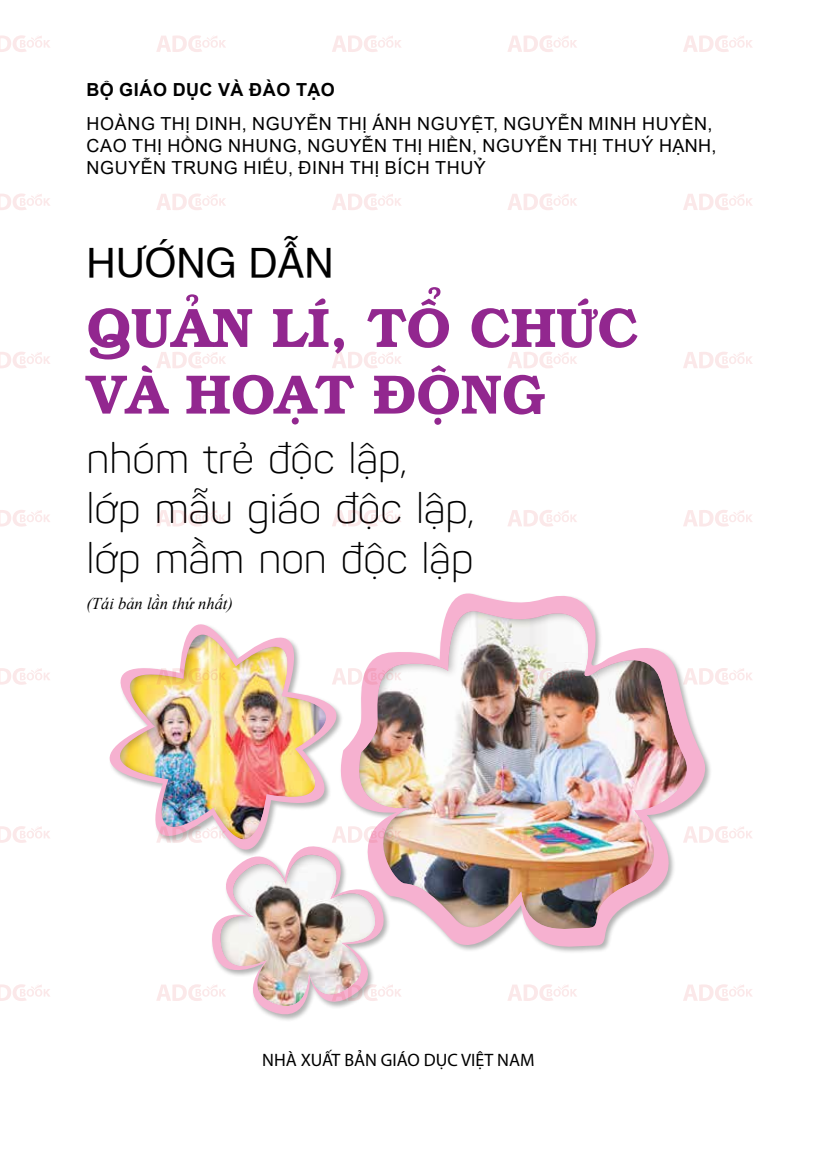
<style>
.page{position:relative;width:821px;height:1153px;background:#fff}
.page>*{position:absolute;margin:0;border:0;box-sizing:border-box;transform-origin:0 0}
.t1{font:600 55.5px/66.6px "Bookman";color:#92278f}
.t2{font:300 42px/50.4px "i Ciel Panton";color:#000}
.t3{font:40.5px "SFU Helvetica";color:#000}
.t4{font:18px/21.6px "Arial";letter-spacing:.035em;color:#000}
.t5{font:18px "Myriad Pro";color:#000}
.t6{font:700 18px "Arial";letter-spacing:.035em;color:#000}
.t7{font:italic 16.5px "Times New Roman";color:#000}
</style>
<div class="page">
<svg style="left:437px;top:593px;width:274px;height:359px"></svg>
<div style="left:357px;top:610px;width:332px;height:318px;background:#000;opacity:.27"></div>
<img style="left:351px;top:610px;width:36px;height:216px">
<img style="left:109px;top:624px;width:242px;height:202px">
<svg style="left:0;top:35px;width:50px;height:17px"></svg>
<svg style="left:156px;top:35px;width:70px;height:17px"></svg>
<svg style="left:332px;top:35px;width:69px;height:17px"></svg>
<svg style="left:508px;top:35px;width:69px;height:17px"></svg>
<svg style="left:683px;top:35px;width:69px;height:17px"></svg>
<svg style="left:0;top:193px;width:50px;height:17px"></svg>
<svg style="left:156px;top:193px;width:70px;height:17px"></svg>
<svg style="left:332px;top:193px;width:69px;height:17px"></svg>
<svg style="left:508px;top:193px;width:69px;height:17px"></svg>
<svg style="left:683px;top:193px;width:70px;height:17px"></svg>
<svg style="left:0;top:352px;width:50px;height:16px"></svg>
<svg style="left:156px;top:352px;width:70px;height:16px"></svg>
<svg style="left:332px;top:352px;width:69px;height:16px"></svg>
<svg style="left:508px;top:352px;width:69px;height:16px"></svg>
<svg style="left:683px;top:352px;width:70px;height:16px"></svg>
<svg style="left:0;top:510px;width:50px;height:16px"></svg>
<svg style="left:156px;top:510px;width:70px;height:16px"></svg>
<svg style="left:332px;top:510px;width:69px;height:16px"></svg>
<svg style="left:508px;top:510px;width:69px;height:16px"></svg>
<svg style="left:683px;top:510px;width:69px;height:16px"></svg>
<svg style="left:0;top:668px;width:50px;height:16px"></svg>
<svg style="left:156px;top:668px;width:70px;height:16px"></svg>
<svg style="left:332px;top:668px;width:70px;height:16px"></svg>
<svg style="left:507px;top:668px;width:70px;height:16px"></svg>
<svg style="left:683px;top:668px;width:69px;height:16px"></svg>
<svg style="left:0;top:826px;width:50px;height:16px"></svg>
<svg style="left:507px;top:826px;width:70px;height:16px"></svg>
<svg style="left:683px;top:826px;width:69px;height:16px"></svg>
<svg style="left:0;top:984px;width:50px;height:16px"></svg>
<img style="left:156px;top:826px;width:246px;height:195px">
<svg style="left:508px;top:984px;width:69px;height:16px"></svg>
<svg style="left:683px;top:984px;width:69px;height:16px"></svg>
<p class="t6" style="left:86px;top:77px;width:250px">BỘ GIÁO DỤC VÀ ĐÀO TẠO</p>
<p class="t4" style="left:86px;top:113px;width:631px">HOÀNG THỊ DINH, NGUYỄN THỊ ÁNH NGUYỆT, NGUYỄN MINH HUYỀN,<br>CAO THỊ HỒNG NHUNG, NGUYỄN THỊ HIỀN, NGUYỄN THỊ THUÝ HẠNH,<br>NGUYỄN TRUNG HIẾU, ĐINH THỊ BÍCH THUỶ</p>
<h3 class="t3" style="left:86px;top:231px;width:249px">HƯỚNG DẪN</h3>
<h1 class="t1" style="left:86px;top:290px;width:553px">QUẢN LÍ, TỔ CHỨC<br>VÀ HOẠT ĐỘNG</h1>
<h2 class="t2" style="left:86px;top:430px;width:390px">nhóm trẻ độc lập,<br>lớp mẫu giáo độc lập, lớp mầm non độc lập</h2>
<p class="t7" style="left:86px;top:591px;width:148px">(Tái bản lần thứ nhất)</p>
<p class="t5" style="left:262px;top:1048px;width:274px">NHÀ XUẤT BẢN GIÁO DỤC VIỆT NAM</p>
</div>
